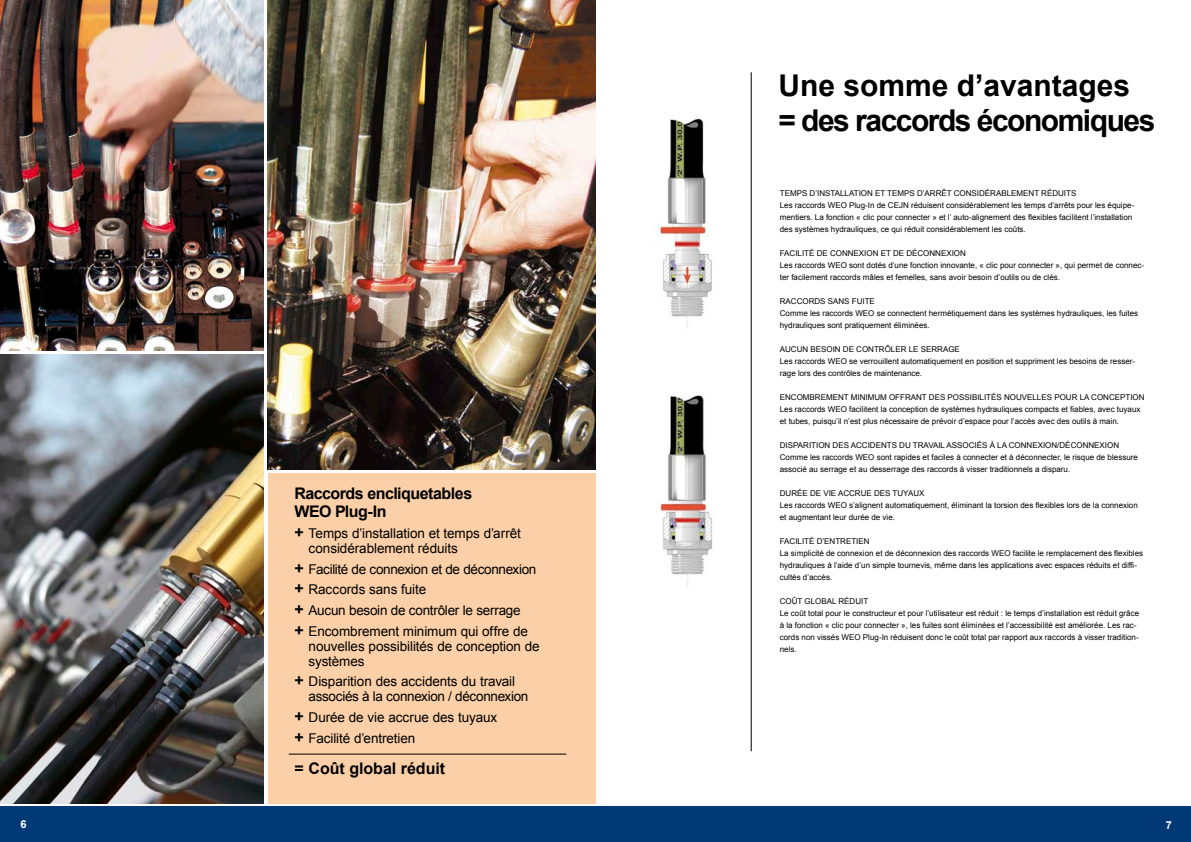
<style>
.page{position:relative;width:1191px;height:842px;background:#fff}
.page>*{position:absolute;margin:0;border:0;box-sizing:border-box;transform-origin:0 0}
.t1{font:700 30px/35px "Arial";letter-spacing:-.05em;color:#000}
.t2{font:700 16px/18px "Arial";letter-spacing:-.03em;color:#000}
.t3{font:700 16px "Arial";color:#000}
.t4{font:13.5px/20.7px "Arial";letter-spacing:-.01em;color:#000}
.t5{font:700 11px "Arial";color:#fff}
.t6{font:8px/12px "Arial";color:#000}
.s1{font-weight:700;font-size:16px}
</style>
<div class="page">
<hr style="left:751px;top:72px;width:1px;height:679px;background:#000">
<div style="left:268px;top:473px;width:327px;height:331px;background:#fbcfa7"></div>
<img style="left:0;top:0;width:263px;height:350px">
<img style="left:268px;top:0;width:327px;height:470px">
<img style="left:0;top:355px;width:263px;height:449px">
<img style="left:658px;top:395px;width:55px;height:191px">
<img style="left:656px;top:118px;width:56px;height:210px">
<div style="left:0;top:806px;width:595px;height:36px;background:#003975"></div>
<div style="left:595px;top:806px;width:596px;height:36px;background:#003975"></div>
<hr style="left:289px;top:754px;width:277px;height:1px;background:#000">
<h2 class="t2" style="left:294px;top:485px;width:179px">Raccords encliquetables<br>WEO Plug-In</h2>
<h3 class="t4" style="left:309px;top:526px;width:214px;line-height:15px;text-indent:-14px"><span class="s1">+</span> Temps d’installation et temps d’arrêt considérablement réduits</h3>
<h3 class="t4" style="left:294px;top:559px;width:243px"><span class="s1">+</span> Facilité de connexion et de déconnexion <span class="s1">+</span> Raccords sans fuite<br><span class="s1">+</span> Aucun besoin de contrôler le serrage<br><span class="s1">+</span> Encombrement minimum qui offre de</h3>
<h3 class="t4" style="left:309px;top:639px;width:233px;line-height:15px">nouvelles possibilités de conception de systèmes</h3>
<h3 class="t4" style="left:309px;top:674px;width:221px;line-height:15px;text-indent:-14px"><span class="s1">+</span> Disparition des accidents du travail associés à la connexion / déconnexion</h3>
<h3 class="t4" style="left:294px;top:707px;width:204px"><span class="s1">+</span> Durée de vie accrue des tuyaux <span class="s1">+</span> Facilité d’entretien</h3>
<h2 class="t3" style="left:294px;top:758px;width:152px">= Coût global réduit</h2>
<h1 class="t1" style="left:778px;top:68px;width:378px">Une somme d’avantages<br>= des raccords économiques</h1>
<p class="t6" style="left:780px;top:187px;width:356px">Temps d’installation et temps d’arrêt considérablement réduits<br>Les raccords WEO Plug-I n de CEJN réduisent considérablement les temps d’arrêts pour les équipe&shy;mentiers. La fonction « clic pour connecter » et l’ auto-alignement des flexibles facilitent l’installation des systèmes hydrauliques, ce qui réduit considérablement les coûts.</p>
<p class="t6" style="left:780px;top:247px;width:366px">Facilité de conn exion et de déconn exion<br>Les raccords WEO sont dotés d’une fonction innovante, « clic pour connecter », qui permet de connec&shy;ter facilement raccords mâles et femelles, sans avoir besoin d’outils ou de clés.</p>
<p class="t6" style="left:780px;top:295px;width:360px">Raccords san s fuite<br>Comme les raccords WEO se connectent hermétiquement dans les systèmes hydrauliques, les fuites hydrauliques sont pratiquement éliminées.</p>
<p class="t6" style="left:780px;top:343px;width:357px">Aucun besoin de contrôler le serrage<br>Les raccords WEO se verrouillent automatiquement en position et suppriment les besoins de resser&shy;rage lors des contrôles de maintenance.</p>
<p class="t6" style="left:780px;top:391px;width:365px">Encombrement min imum offrant des possibilités nouvelles pour la conception<br>Les raccords WEO facilitent la conception de systèmes hydrauliques compacts et fiables, avec tuyaux et tubes, puisqu’il n’est plus nécessaire de prévoir d’espace pour l’accès avec des outils à main.</p>
<p class="t6" style="left:780px;top:439px;width:359px">Disparition des accidents du travail associés à la conn exion/déconn exion<br>Comme les raccords WEO sont rapides et faciles à connecter et à déconnecter, le risque de blessure associé au serrage et au desserrage des raccords à visser traditionnels a disparu.</p>
<p class="t6" style="left:780px;top:487px;width:359px">Durée de vie accrue des tuyaux<br>Les raccords WEO s’alignent automatiquement, éliminant la torsion des flexibles lors de la connexion et augmentant leur durée de vie.</p>
<p class="t6" style="left:780px;top:535px;width:365px">Facilité d’entretien<br>La simplicité de connexion et de déconnexion des raccords WEO facilite le remplacement des flexibles hydrauliques à l’aide d’un simple tournevis, même dans les applications avec espaces réduits et diffi&shy;cultés d’accès.</p>
<p class="t6" style="left:780px;top:595px;width:361px">Coût global réduit<br>Le coût total pour le constructeur et pour l’utilisateur est réduit : le temps d’installation est réduit grâce à la fonction « clic pour connecter », les fuites sont éliminées et l’accessibilité est améliorée. Les rac&shy;cords non vissés WEO Plug-I n réduisent donc le coût total par rapport aux raccords à visser tradition&shy;nels.</p>
<h3 class="t5" style="left:21px;top:816px;width:8px">6</h3>
<h3 class="t5" style="left:1166px;top:817px;width:8px">7</h3>
</div>
